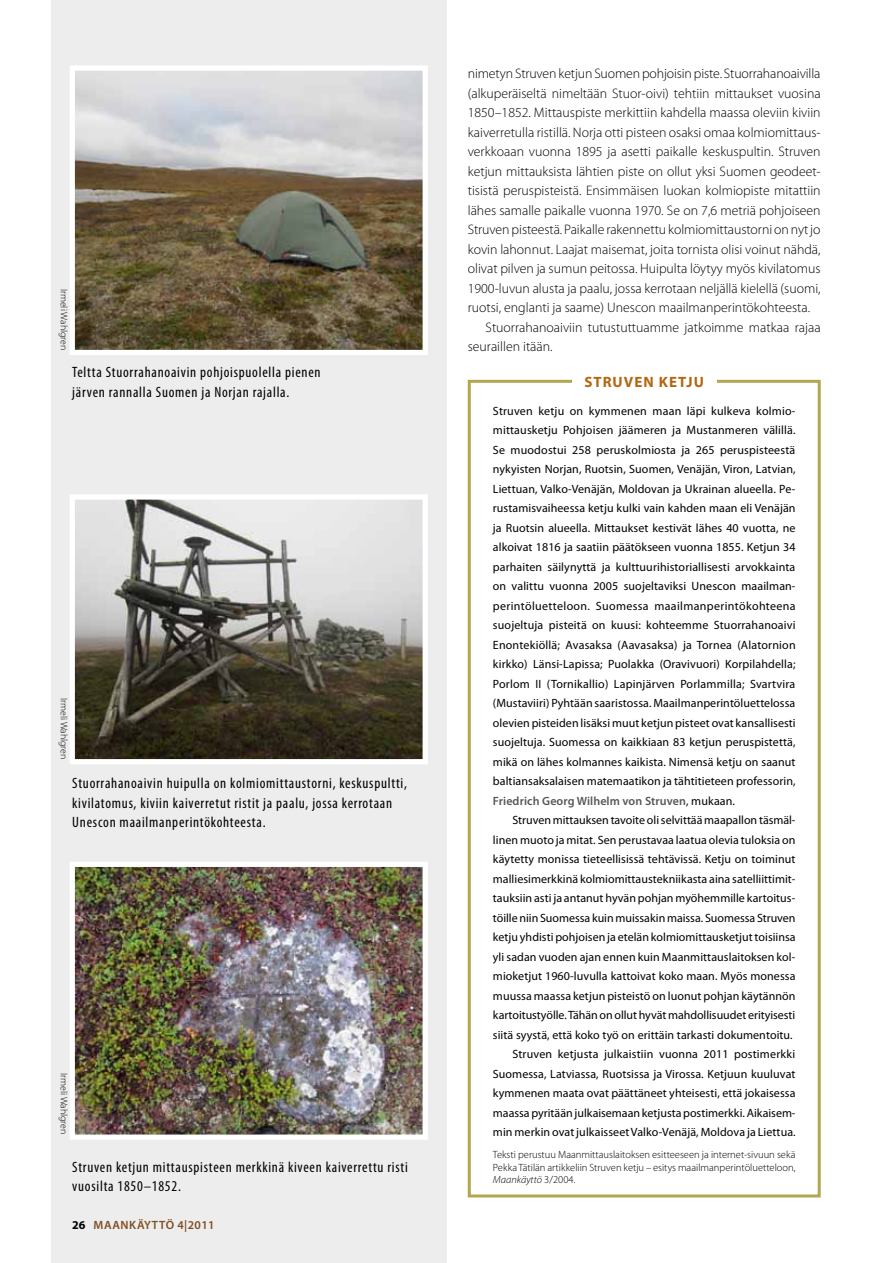
<style>
.page{position:relative;width:893px;height:1263px;background:#fff}
.page>*{position:absolute;margin:0;border:0;box-sizing:border-box;transform-origin:0 0}
.t1{font:condensed 15px/19.5px "Myriad Pro";letter-spacing:.05em;color:#000}
.t2{font:700 15px "Myriad Pro";letter-spacing:.07em;color:#b36711}
.t3{font:300 13.8px "Myriad Pro";color:#000}
.t4{font:12px/19.5px "Myriad Pro";letter-spacing:.005em;color:#000;text-align:justify}
.t5{font:600 12px "Myriad Pro";letter-spacing:.045em;color:#814e24}
.t6{font:300 10.5px/12.6px "Myriad Pro";color:#000;text-align:justify}
.t7{font:300 9.75px "Myriad Pro";color:#000}
.s1{font-weight:700;color:#000}
.s2{font-weight:600;color:#575756}
.s3{font-style:italic}
</style>
<div class="page">
<div style="left:51px;top:0;width:395px;height:1263px;background:#ededed"></div>
<img style="left:76px;top:71px;width:346px;height:278px">
<div style="left:70px;top:65px;width:358px;height:290px;border:5px solid #fff"></div>
<img style="left:76px;top:500px;width:346px;height:258px">
<div style="left:70px;top:494px;width:358px;height:270px;border:5px solid #fff"></div>
<img style="left:76px;top:868px;width:346px;height:266px">
<div style="left:70px;top:862px;width:358px;height:278px;border:5px solid #fff"></div>
<div style="left:468px;top:380px;width:353px;height:817px;border:3px solid #b2a64f"></div>
<div style="left:572px;top:370px;width:144px;height:22px;background:#fff"></div>
<p class="t7" style="left:69px;top:289px;width:63px;rotate:90deg">Irmeli Wahlgren</p>
<p class="t1" style="left:72px;top:362px;width:250px">Teltta Stuorrahanoaivin pohjoispuolella pienen järven rannalla Suomen ja Norjan rajalla.</p>
<p class="t7" style="left:69px;top:698px;width:63px;rotate:90deg">Irmeli Wahlgren</p>
<p class="t1" style="left:72px;top:773px;width:336px">Stuorrahanoaivin huipulla on kolmiomittaustorni, keskuspultti, kivilatomus, kiviin kaiverretut ristit ja paalu, jossa kerrotaan<br>Unescon maailmanperintökohteesta.</p>
<p class="t7" style="left:69px;top:1073px;width:63px;rotate:90deg">Irmeli Wahlgren</p>
<p class="t1" style="left:72px;top:1156px;width:337px">Struven ketjun mittauspisteen merkkinä kiveen kaiverrettu risti vuosilta 1850–1852.</p>
<p class="t5" style="left:72px;top:1218px;width:144px"><span class="s1">26</span> Maankäyttö 4|2011</p>
<p class="t3" style="left:468px;top:66px;width:354px">nimetyn Struven ketjun Suomen pohjoisin piste. Stuorrahanoaivilla</p>
<p class="t3" style="left:468px;top:86px;width:354px">(alkuperäiseltä nimeltään Stuor-oivi) tehtiin mittaukset vuosina</p>
<p class="t3" style="left:468px;top:105px;width:354px">1850–1852. Mittauspiste merkittiin kahdella maassa oleviin kiviin</p>
<p class="t3" style="left:468px;top:125px;width:354px">kaiverretulla ristillä. Norja otti pisteen osaksi omaa kolmiomittaus-</p>
<p class="t3" style="left:468px;top:144px;width:354px">verkkoaan vuonna 1895 ja asetti paikalle keskuspultin. Struven</p>
<p class="t3" style="left:468px;top:164px;width:354px">ketjun mittauksista lähtien piste on ollut yksi Suomen geodeet-</p>
<p class="t3" style="left:468px;top:183px;width:354px">tisistä peruspisteistä. Ensimmäisen luokan kolmiopiste mitattiin</p>
<p class="t3" style="left:468px;top:203px;width:354px">lähes samalle paikalle vuonna 1970. Se on 7,6 metriä pohjoiseen</p>
<p class="t3" style="left:468px;top:222px;width:354px">Struven pisteestä. Paikalle rakennettu kolmiomittaustorni on nyt jo</p>
<p class="t3" style="left:468px;top:242px;width:354px">kovin lahonnut. Laajat maisemat, joita tornista olisi voinut nähdä,</p>
<p class="t3" style="left:468px;top:261px;width:354px">olivat pilven ja sumun peitossa. Huipulta löytyy myös kivilatomus</p>
<p class="t3" style="left:468px;top:281px;width:354px">1900-luvun alusta ja paalu, jossa kerrotaan neljällä kielellä (suomi,</p>
<p class="t3" style="left:468px;top:300px;width:344px">ruotsi, englanti ja saame) Unescon maailmanperintökohteesta.</p>
<p class="t3" style="left:486px;top:320px;width:337px">Stuorrahanoaiviin tutustuttuamme jatkoimme matkaa rajaa</p>
<p class="t3" style="left:468px;top:339px;width:86px">seuraillen itään.</p>
<p class="t2" style="left:584px;top:372px;width:121px">STRUVEN KETJU</p>
<p class="t4" style="left:493px;top:401px;width:304px">Struven ketju on kymmenen maan läpi kulkeva kolmio&shy;mittausketju Pohjoisen jäämeren ja Mustanmeren välillä.<br>Se muodostui 258 peruskolmiosta ja 265 peruspisteestä nykyisten Norjan, Ruotsin, Suomen, Venäjän, Viron, Latvian, Liettuan, Valko-Venäjän, Moldovan ja Ukrainan alueella. Pe&shy;rustamisvaiheessa ketju kulki vain kahden maan eli Venäjän ja Ruotsin alueella. Mittaukset kestivät lähes 40 vuotta, ne alkoivat 1816 ja saatiin päätökseen vuonna 1855. Ketjun 34 parhaiten säilynyttä ja kulttuurihistoriallisesti arvokkainta on valittu vuonna 2005 suojeltaviksi Unescon maailman&shy;perintöluetteloon. Suomessa maailmanperintökohteena suojeltuja pisteitä on kuusi: kohteemme Stuorrahanoaivi Enontekiöllä; Avasaksa (Aavasaksa) ja Tornea (Alatornion kirkko) Länsi-Lapissa; Puolakka (Oravivuori) Korpilahdella; Porlom II (Tornikallio) Lapinjärven Porlammilla; Svartvira (Mustaviiri) Pyhtään saaristossa. Maailmanperintöluettelossa olevien pisteiden lisäksi muut ketjun pisteet ovat kansallisesti suojeltuja. Suomessa on kaikkiaan 83 ketjun peruspistettä, mikä on lähes kolmannes kaikista. Nimensä ketju on saanut baltiansaksalaisen matemaatikon ja tähtitieteen professorin, <span class="s2">Friedrich Georg Wilhelm von Struven</span>, mukaan.</p>
<p class="t4" style="left:493px;top:810px;width:304px;text-align:right">Struven mittauksen tavoite oli selvittää maapallon täsmäl&shy;linen muoto ja mitat. Sen perustavaa laatua olevia tuloksia on käytetty monissa tieteellisissä tehtävissä. Ketju on toiminut malliesimerkkinä kolmiomittaustekniikasta aina satelliittimit&shy;tauksiin asti ja antanut hyvän pohjan myöhemmille kartoitus&shy;töille niin Suomessa kuin muissakin maissa. Suomessa Struven ketju yhdisti pohjoisen ja etelän kolmiomittausketjut toisiinsa yli sadan vuoden ajan ennen kuin Maanmittauslaitoksen kol&shy;mioketjut 1960-luvulla kattoivat koko maan. Myös monessa muussa maassa ketjun pisteistö on luonut pohjan käytännön kartoitustyölle. Tähän on ollut hyvät mahdollisuudet erityisesti siitä syystä, että koko työ on erittäin tarkasti dokumentoitu.<br>Struven ketjusta julkaistiin vuonna 2011 postimerkki Suomessa, Latviassa, Ruotsissa ja Virossa. Ketjuun kuuluvat kymmenen maata ovat päättäneet yhteisesti, että jokaisessa maassa pyritään julkaisemaan ketjusta postimerkki. Aikaisem&shy;min merkin ovat julkaisseet Valko-Venäjä, Moldova ja Liettua.</p>
<p class="t6" style="left:493px;top:1148px;width:304px">Teksti perustuu Maanmittauslaitoksen esitteeseen ja internet-sivuun sekä Pekka Tätilän artikkeliin Struven ketju – esitys maailmanperintöluetteloon, <span class="s3">Maankäyttö</span> 3/2004.</p>
</div>
